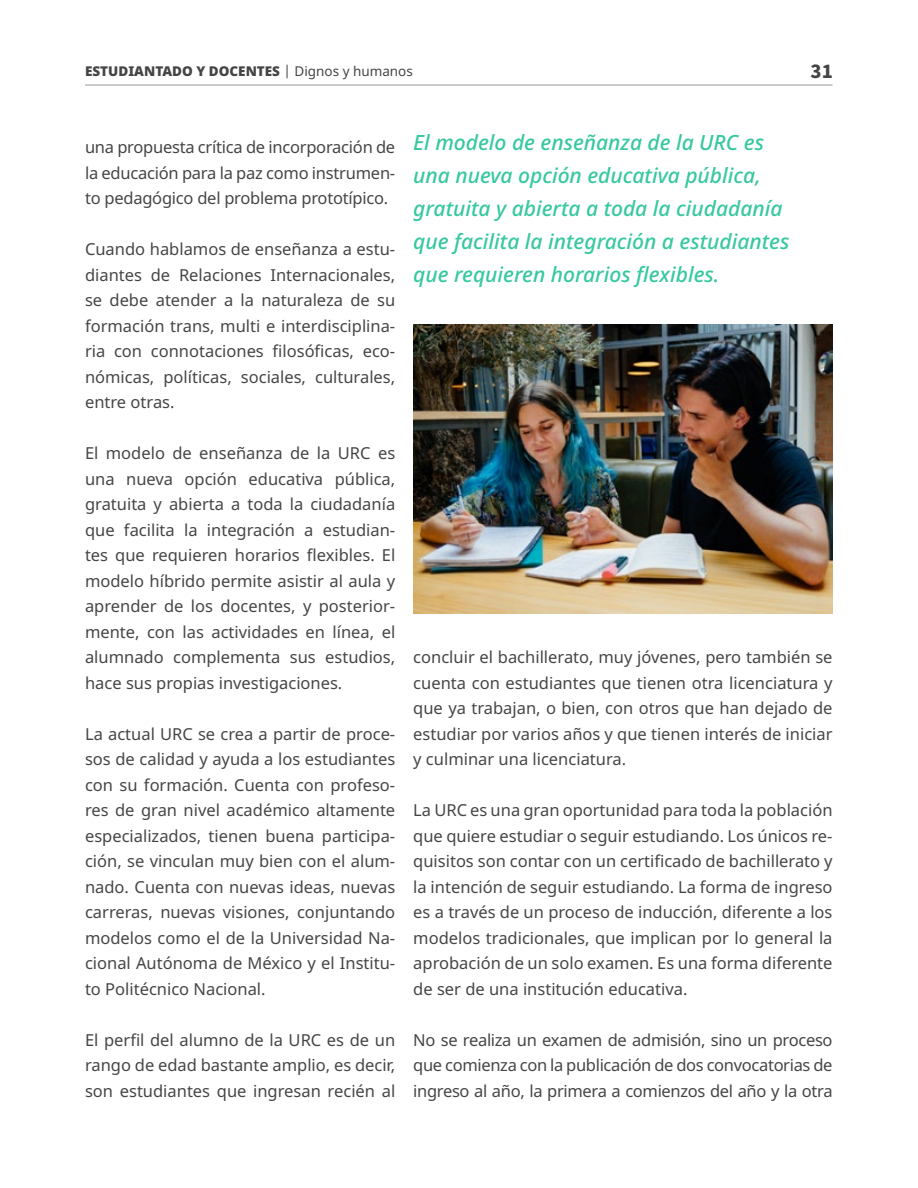
<style>
.page{position:relative;width:918px;height:1188px;background:#fff}
.page>*{position:absolute;margin:0;border:0;box-sizing:border-box;transform-origin:0 0}
.destacados{font:italic 500 21px/33px "Noto Sans";color:#37c8a0}
.t1{font:700 21px "Source Sans Pro";color:#454545}
.t2{font:16.5px/25.5px "Noto Sans";color:#454545;text-align:justify}
.t3{font:900 13.5px "Noto Sans";color:#454545}
.s1{font-weight:400}
</style>
<div class="page">
<hr style="left:85px;top:85px;width:748px;height:1px;background:#98989a">
<img style="left:413px;top:324px;width:420px;height:290px">
<p class="t3" style="left:85px;top:64px;width:329px">ESTUDIANTADO Y DOCENTES <span class="s1">| Dignos y humanos</span></p>
<p class="t1" style="left:811px;top:56px;width:24px">31</p>
<p class="t2" style="left:85px;top:135px;width:312px">una propuesta crítica de incorporación de la educación para la paz como instrumen&shy;to pedagógico del problema prototípico.</p>
<p class="t2" style="left:85px;top:237px;width:312px">Cuando hablamos de enseñanza a estu&shy;diantes de Relaciones Internacionales, se debe atender a la naturaleza de su formación trans, multi e interdisciplina&shy;ria con connotaciones filosóficas, eco&shy;nómicas, políticas, sociales, culturales, entre otras.</p>
<p class="t2" style="left:85px;top:441px;width:312px">El modelo de enseñanza de la URC es una nueva opción educativa pública, gratuita y abierta a toda la ciudadanía que facilita la integración a estudian&shy;tes que requieren horarios flexibles. El modelo híbrido permite asistir al aula y aprender de los docentes, y posterior&shy;mente, con las actividades en línea, el alumnado complementa sus estudios, hace sus propias investigaciones.</p>
<p class="t2" style="left:85px;top:721px;width:312px">La actual URC se crea a partir de proce&shy;sos de calidad y ayuda a los estudiantes con su formación. Cuenta con profeso&shy;res de gran nivel académico altamente especializados, tienen buena participa&shy;ción, se vinculan muy bien con el alum&shy;nado. Cuenta con nuevas ideas, nuevas carreras, nuevas visiones, conjuntando modelos como el de la Universidad Na&shy;cional Autónoma de México y el Institu&shy;to Politécnico Nacional.</p>
<p class="t2" style="left:85px;top:1027px;width:312px">El perfil del alumno de la URC es de un rango de edad bastante amplio, es decir, son estudiantes que ingresan recién al</p>
<p class="destacados" style="left:413px;top:126px;width:378px">El modelo de enseñanza de la URC es una nueva opción educativa pública, gratuita y abierta a toda la ciudadanía que facilita la integración a estudiantes que requieren horarios flexibles.</p>
<p class="t2" style="left:413px;top:645px;width:421px">concluir el bachillerato, muy jóvenes, pero también se cuenta con estudiantes que tienen otra licenciatura y que ya trabajan, o bien, con otros que han dejado de estudiar por varios años y que tienen interés de iniciar y culminar una licenciatura.</p>
<p class="t2" style="left:413px;top:798px;width:421px">La URC es una gran oportunidad para toda la población que quiere estudiar o seguir estudiando. Los únicos re&shy;quisitos son contar con un certificado de bachillerato y la intención de seguir estudiando. La forma de ingreso es a través de un proceso de inducción, diferente a los modelos tradicionales, que implican por lo general la aprobación de un solo examen. Es una forma diferente de ser de una institución educativa.</p>
<p class="t2" style="left:413px;top:1027px;width:421px">No se realiza un examen de admisión, sino un proceso que comienza con la publicación de dos convocatorias de ingreso al año, la primera a comienzos del año y la otra</p>
</div>
